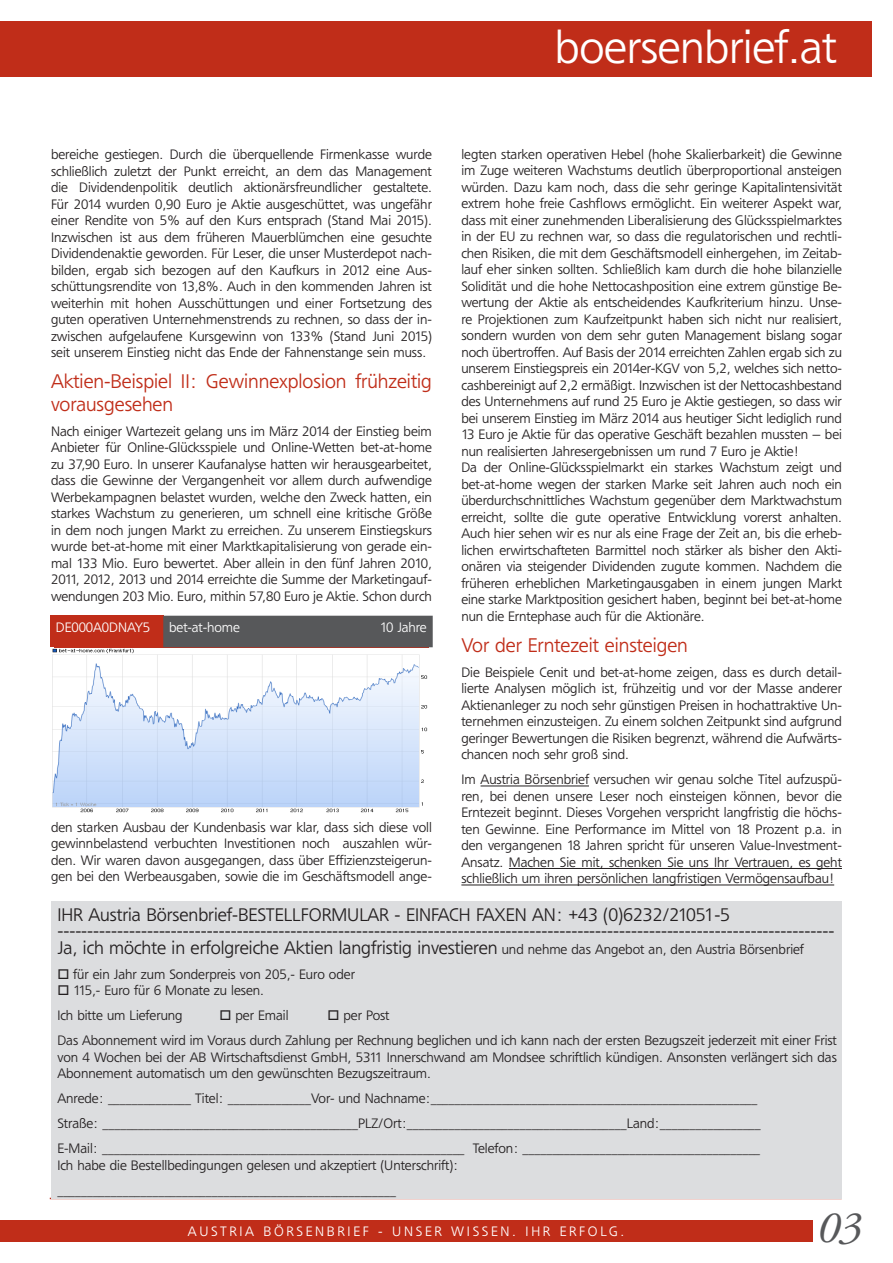
<style>
.page{position:relative;width:893px;height:1263px;background:#fff}
.page>*{position:absolute;margin:0;border:0;box-sizing:border-box;transform-origin:0 0}
.t1{font:300 45px "Freeborn SB";letter-spacing:-.005em;color:#fff}
.t2{font:italic 45px "Adobe Garamond Pro";color:#57585a}
.t3{font:300 19.5px/22.5px "Freeborn SB";color:#c02d19}
.t4{font:300 18px "Freeborn SB";color:#231f20}
.t5{font:300 13.5px/16.5px "Freeborn SB";color:#231f20;text-align:justify}
.t6{font:300 13.5px "Freeborn SB";letter-spacing:.2em;color:#fff}
.t7{font:300 13.5px "Freeborn SB";letter-spacing:-.005em;color:#fff}
.s1{font-size:13.5px}
</style>
<div class="page">
<div style="left:0;top:21px;width:872px;height:56px;background:#c02d19"></div>
<div style="left:0;top:1220px;width:812px;height:22px;background:#c02d19"></div>
<hr style="left:50px;top:1198px;width:792px;height:1px;background:#c02d19">
<div style="left:50px;top:616px;width:113px;height:31px;background:#c02d19"></div>
<div style="left:163px;top:616px;width:270px;height:31px;background:#57585a"></div>
<div style="left:51px;top:902px;width:791px;height:297px;background:#dcdddf"></div>
<hr style="left:481px;top:786px;width:108px;height:1px;background:#231f20">
<hr style="left:509px;top:868px;width:333px;height:1px;background:#231f20">
<hr style="left:461px;top:885px;width:373px;height:1px;background:#231f20">
<img style="left:52px;top:649px;width:376px;height:164px">
<p class="t1" style="left:555px;top:21px;width:283px">boersenbrief.at</p>
<p class="t5" style="left:51px;top:146px;width:382px">bereiche gestiegen. Durch die überquellende Firmenkasse wurde schließlich zuletzt der Punkt erreicht, an dem das Management die Dividendenpolitik deutlich aktionärsfreundlicher gestaltete.<br>Für 2014 wurden 0,90 Euro je Aktie ausgeschüttet, was ungefähr einer Rendite von 5% auf den Kurs entsprach (Stand Mai 2015).<br>Inzwischen ist aus dem früheren Mauerblümchen eine gesuchte Dividendenaktie geworden. Für Leser, die unser Musterdepot nach&shy;bilden, ergab sich bezogen auf den Kaufkurs in 2012 eine Aus&shy;schüttungsrendite von 13,8%. Auch in den kommenden Jahren ist weiterhin mit hohen Ausschüttungen und einer Fortsetzung des guten operativen Unternehmenstrends zu rechnen, so dass der in&shy;zwischen aufgelaufene Kursgewinn von 133% (Stand Juni 2015) seit unserem Einstieg nicht das Ende der Fahnenstange sein muss.</p>
<p class="t3" style="left:51px;top:370px;width:382px">Aktien-Beispiel II: Gewinnexplosion frühzeitig vorausgesehen</p>
<p class="t5" style="left:51px;top:423px;width:382px">Nach einiger Wartezeit gelang uns im März 2014 der Einstieg beim Anbieter für Online-Glücksspiele und Online-Wetten bet-at-home zu 37,90 Euro. In unserer Kaufanalyse hatten wir herausgearbeitet, dass die Gewinne der Vergangenheit vor allem durch aufwendige Werbekampagnen belastet wurden, welche den Zweck hatten, ein starkes Wachstum zu generieren, um schnell eine kritische Größe in dem noch jungen Markt zu erreichen. Zu unserem Einstiegskurs wurde bet-at-home mit einer Marktkapitalisierung von gerade ein&shy;mal 133 Mio. Euro bewertet. Aber allein in den fünf Jahren 2010, 2011, 2012, 2013 und 2014 erreichte die Summe der Marketingauf&shy;wendungen 203 Mio. Euro, mithin 57,80 Euro je Aktie. Schon durch</p>
<p class="t7" style="left:56px;top:620px;width:96px">DE000A0DNAY5</p>
<p class="t7" style="left:169px;top:620px;width:72px">bet-at-home</p>
<p class="t6" style="left:380px;top:620px;width:48px">10 Jahre</p>
<p class="t5" style="left:51px;top:819px;width:382px">den starken Ausbau der Kundenbasis war klar, dass sich diese voll gewinnbelastend verbuchten Investitionen noch auszahlen wür&shy;den. Wir waren davon ausgegangen, dass über Effizienzsteigerun&shy;gen bei den Werbeausgaben, sowie die im Geschäftsmodell ange-</p>
<p class="t5" style="left:461px;top:146px;width:382px">legten starken operativen Hebel (hohe Skalierbarkeit) die Gewinne im Zuge weiteren Wachstums deutlich überproportional ansteigen würden. Dazu kam noch, dass die sehr geringe Kapitalintensivität extrem hohe freie Cashflows ermöglicht. Ein weiterer Aspekt war, dass mit einer zunehmenden Liberalisierung des Glücksspielmarktes in der EU zu rechnen war, so dass die regulatorischen und rechtli&shy;chen Risiken, die mit dem Geschäftsmodell einhergehen, im Zeitab&shy;lauf eher sinken sollten. Schließlich kam durch die hohe bilanzielle Solidität und die hohe Nettocashposition eine extrem günstige Be&shy;wertung der Aktie als entscheidendes Kaufkriterium hinzu. Unse&shy;re Projektionen zum Kaufzeitpunkt haben sich nicht nur realisiert, sondern wurden von dem sehr guten Management bislang sogar noch übertroffen. Auf Basis der 2014 erreichten Zahlen ergab sich zu unserem Einstiegspreis ein 2014er-KGV von 5,2, welches sich netto&shy;cashbereinigt auf 2,2 ermäßigt. Inzwischen ist der Nettocashbestand des Unternehmens auf rund 25 Euro je Aktie gestiegen, so dass wir bei unserem Einstieg im März 2014 aus heutiger Sicht lediglich rund 13 Euro je Aktie für das operative Geschäft bezahlen mussten – bei nun realisierten Jahresergebnissen um rund 7 Euro je Aktie!</p>
<p class="t5" style="left:461px;top:459px;width:382px">Da der Online-Glücksspielmarkt ein starkes Wachstum zeigt und bet-at-home wegen der starken Marke seit Jahren auch noch ein überdurchschnittliches Wachstum gegenüber dem Marktwachstum erreicht, sollte die gute operative Entwicklung vorerst anhalten.<br>Auch hier sehen wir es nur als eine Frage der Zeit an, bis die erheb&shy;lichen erwirtschafteten Barmittel noch stärker als bisher den Akti&shy;onären via steigender Dividenden zugute kommen. Nachdem die früheren erheblichen Marketingausgaben in einem jungen Markt eine starke Marktposition gesichert haben, beginnt bei bet-at-home nun die Erntephase auch für die Aktionäre.</p>
<p class="t3" style="left:461px;top:634px;width:228px">Vor der Erntezeit einsteigen</p>
<p class="t5" style="left:461px;top:664px;width:382px">Die Beispiele Cenit und bet-at-home zeigen, dass es durch detail&shy;lierte Analysen möglich ist, frühzeitig und vor der Masse anderer Aktienanleger zu noch sehr günstigen Preisen in hochattraktive Un&shy;ternehmen einzusteigen. Zu einem solchen Zeitpunkt sind aufgrund geringer Bewertungen die Risiken begrenzt, während die Aufwärts&shy;chancen noch sehr groß sind.</p>
<p class="t5" style="left:461px;top:771px;width:382px">Im Austria Börsenbrief versuchen wir genau solche Titel aufzuspü&shy;ren, bei denen unsere Leser noch einsteigen können, bevor die Erntezeit beginnt. Dieses Vorgehen verspricht langfristig die höchs&shy;ten Gewinne. Eine Performance im Mittel von 18 Prozent p.a. in den vergangenen 18 Jahren spricht für unseren Value-Investment-Ansatz. Machen Sie mit, schenken Sie uns Ihr Vertrauen, es geht schließlich um ihren persönlichen langfristigen Vermögensaufbau!</p>
<p class="t4" style="left:57px;top:904px;width:674px">IHR Austria Börsenbrief-BESTELLFORMULAR - EINFACH FAXEN AN: +43 (0)6232/21051-5</p>
<p class="t4" style="left:57px;top:920px;width:778px">----------------------------------------------------------------------------------------------------------------------------------</p>
<p class="t4" style="left:57px;top:937px;width:748px">Ja, ich möchte in erfolgreiche Aktien langfristig investieren <span class="s1">und nehme das Angebot an, den Austria Börsenbrief</span></p>
<p class="t5" style="left:57px;top:966px;width:299px">□ für ein Jahr zum Sonderpreis von 205,- Euro oder</p>
<p class="t5" style="left:57px;top:982px;width:208px">□ 115,- Euro für 6 Monate zu lesen.</p>
<p class="t5" style="left:57px;top:1007px;width:127px">Ich bitte um Lieferung</p>
<p class="t5" style="left:219px;top:1007px;width:71px">□ per Email</p>
<p class="t5" style="left:327px;top:1007px;width:64px">□ per Post</p>
<p class="t5" style="left:57px;top:1032px;width:781px">Das Abonnement wird im Voraus durch Zahlung per Rechnung beglichen und ich kann nach der ersten Bezugszeit jederzeit mit einer Frist von 4 Wochen bei der AB Wirtschaftsdienst GmbH, 5311 Innerschwand am Mondsee schriftlich kündigen. Ansonsten verlängert sich das Abonnement automatisch um den gewünschten Bezugszeitraum.</p>
<p class="t5" style="left:57px;top:1090px;width:702px">Anrede: ______________ Titel: ______________Vor- und Nachname:_______________________________________________________</p>
<p class="t5" style="left:57px;top:1115px;width:705px">Straße: ___________________________________________PLZ/Ort:_____________________________________Land:_________________</p>
<p class="t5" style="left:57px;top:1140px;width:704px">E-Mail: _____________________________________________________________ Telefon: ________________________________________</p>
<p class="t5" style="left:57px;top:1157px;width:402px">Ich habe die Bestellbedingungen gelesen und akzeptiert (Unterschrift):</p>
<p class="t5" style="left:57px;top:1182px;width:340px">_________________________________________________________</p>
<p class="t6" style="left:188px;top:1223px;width:438px">AUSTRIA BÖRSENBRIEF - UNSER WISSEN. IHR ERFOLG.</p>
<p class="t2" style="left:817px;top:1201px;width:46px">03</p>
</div>
